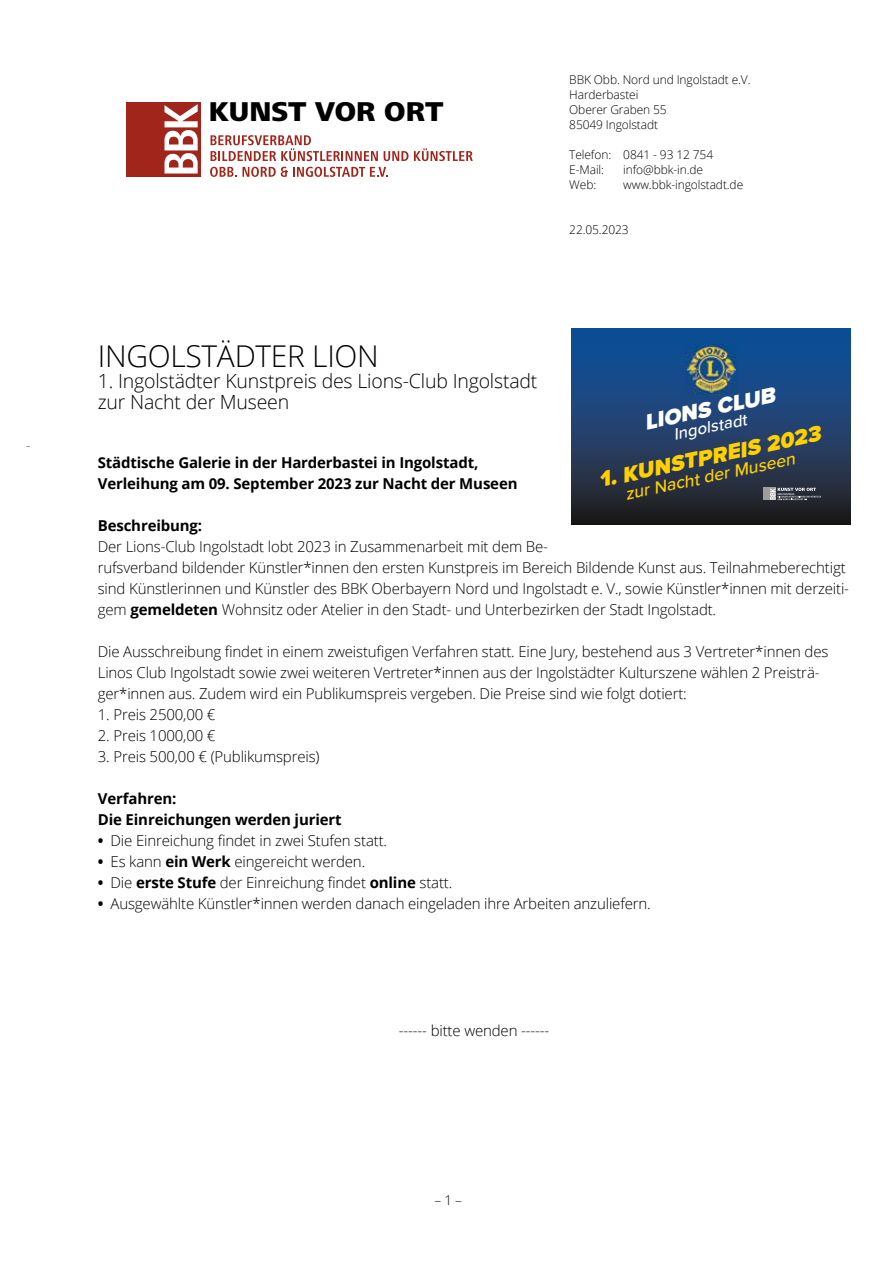
<style>
.page{position:relative;width:893px;height:1263px;background:#fff}
.page>*{position:absolute;margin:0;border:0;box-sizing:border-box;transform-origin:0 0}
.t1{font:300 30px "Open Sans";letter-spacing:-.01em;color:#000}
.t2{font:800 28.2px "Frutiger Next LT";color:#000}
.t3{font:italic 900 22.5px "Proxima Nova";color:#ffd000}
.t4{font:italic 900 22.5px "Proxima Nova";color:#fff}
.t5{font:300 19.5px/21px "Open Sans";letter-spacing:-.01em;color:#000}
.t6{font:italic 500 17.85px "Proxima Nova";color:#ffd000}
.t7{font:italic 500 16.8px "Proxima Nova";color:#fff}
.t8{font:300 15px/21px "Open Sans";letter-spacing:-.01em;color:#000}
.t9{font:700 15px/21px "Open Sans";letter-spacing:-.01em;color:#000}
.t10{font:300 13.5px "Open Sans";color:#000}
.t11{font:300 12px/15px "Open Sans";letter-spacing:-.01em;color:#000}
.s1{font-weight:700}
</style>
<div class="page">
<div style="left:126px;top:102px;width:75px;height:75px;background:#a2251c"></div>
<svg style="left:211px;top:135px;width:167px;height:26px"></svg>
<svg style="left:384px;top:151px;width:24px;height:10px"></svg>
<svg style="left:414px;top:148px;width:59px;height:13px"></svg>
<svg style="left:210px;top:167px;width:178px;height:10px"></svg>
<svg style="left:164px;top:104px;width:34px;height:69px"></svg>
<svg style="left:572px;top:328px;width:278px;height:197px;background:#1d3c65"></svg>
<img style="left:684px;top:344px;width:54px;height:50px">
<div style="left:764px;top:488px;width:12px;height:12px;background:#9d9d9c"></div>
<svg style="left:770px;top:488px;width:51px;height:13px"></svg>
<h2 class="t2" style="left:209px;top:96px;width:236px">KUNST VOR ORT</h2>
<p class="t11" style="left:569px;top:72px;width:183px">BBK Obb. Nord und Ingolstadt e.V.<br>Harderbastei<br>Oberer Graben 55<br>85049 Ingolstadt</p>
<p class="t11" style="left:569px;top:147px;width:145px">Telefon: 0841 - 93 12 754<br>E-Mail:</p>
<p class="t11" style="left:623px;top:162px;width:81px">info@bbk-in.de</p>
<p class="t11" style="left:569px;top:177px;width:28px">Web:</p>
<p class="t11" style="left:623px;top:177px;width:121px">www.bbk-ingolstadt.de</p>
<p class="t11" style="left:569px;top:222px;width:61px">22.05.2023</p>
<h1 class="t1" style="left:98px;top:336px;width:283px">INGOLSTÄDTER LION</h1>
<h3 class="t5" style="left:98px;top:370px;width:441px">1. Ingolstädter Kunstpreis des Lions-Club Ingolstadt zur Nacht der Museen</h3>
<h3 class="t4" style="left:641px;top:406px;width:134px;rotate:-12deg">LIONS CLUB</h3>
<p class="t7" style="left:671px;top:422px;width:76px;rotate:-12deg">Ingolstadt</p>
<h3 class="t3" style="left:595px;top:464px;width:228px;rotate:-12deg">1. KUNSTPREIS 2023</h3>
<p class="t6" style="left:622px;top:481px;width:175px;rotate:-12deg">zur Nacht der Museen</p>
<p class="t9" style="left:98px;top:452px;width:421px">Städtische Galerie in der Harderbastei in Ingolstadt,<br>Verleihung am 09. September 2023 zur Nacht der Museen</p>
<p class="t9" style="left:98px;top:515px;width:106px">Beschreibung:</p>
<p class="t8" style="left:98px;top:536px;width:753px">Der Lions-Club Ingolstadt lobt 2023 in Zusammenarbeit mit dem Be-<br>rufsverband bildender Künstler*innen den ersten Kunstpreis im Bereich Bildende Kunst aus. Teilnahmeberechtigt sind Künstlerinnen und Künstler des BBK Oberbayern Nord und Ingolstadt e. V., sowie Künstler*innen mit derzeiti&shy;gem <span class="s1">gemeldeten</span> Wohnsitz oder Atelier in den Stadt- und Unterbezirken der Stadt Ingolstadt.</p>
<p class="t8" style="left:98px;top:641px;width:732px">Die Ausschreibung findet in einem zweistufigen Verfahren statt. Eine Jury, bestehend aus 3 Vertreter*innen des<br>Linos Club Ingolstadt sowie zwei weiteren Vertreter*innen aus der Ingolstädter Kulturszene wählen 2 Preisträ&shy;ger*innen aus. Zudem wird ein Publikumspreis vergeben. Die Preise sind wie folgt dotiert:</p>
<p class="t8" style="left:98px;top:704px;width:119px">1. Preis 2500,00 €</p>
<p class="t8" style="left:98px;top:725px;width:119px">2. Preis 1000,00 €</p>
<p class="t8" style="left:98px;top:746px;width:223px">3. Preis 500,00 € (Publikumspreis)</p>
<p class="t9" style="left:98px;top:788px;width:245px">Verfahren:<br>Die Einreichungen werden juriert</p>
<p class="t8" style="left:98px;top:830px;width:291px"><span class="s1">•</span> Die Einreichung findet in zwei Stufen statt.</p>
<p class="t8" style="left:98px;top:851px;width:269px"><span class="s1">•</span> Es kann <span class="s1">ein Werk</span> eingereicht werden.</p>
<p class="t8" style="left:98px;top:872px;width:356px"><span class="s1">•</span> Die <span class="s1">erste Stufe</span> der Einreichung findet <span class="s1">online</span> statt.</p>
<p class="t8" style="left:98px;top:893px;width:554px"><span class="s1">•</span> Ausgewählte Künstler*innen werden danach eingeladen ihre Arbeiten anzuliefern.</p>
<p class="t8" style="left:399px;top:1019px;width:152px">------ bitte wenden ------</p>
<p class="t10" style="left:434px;top:1191px;width:29px">– 1 –</p>
</div>
